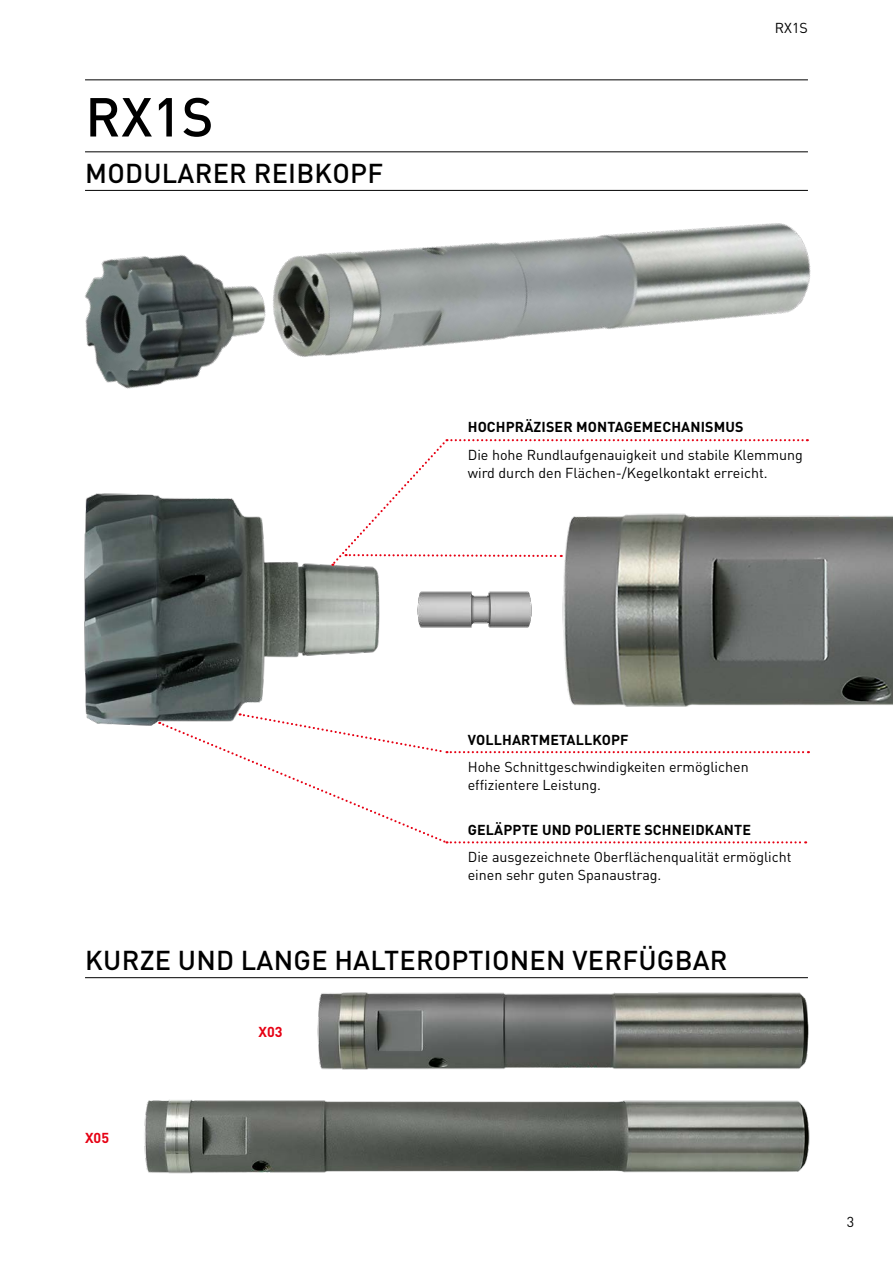
<style>
.page{position:relative;width:893px;height:1263px;background:#fff}
.page>*{position:absolute;margin:0;border:0;box-sizing:border-box;transform-origin:0 0}
.MHG_Headline_36_36pt{font:500 54px "DIN Pro";color:#000}
.MHG_Subline_18_24pt{font:500 27px "DIN Pro";letter-spacing:.01em;color:#000}
.MHG_Copytext_BASE_9_5_12pt{font:14.25px/18px "DIN Pro";color:#000}
.MHG_Highlight_Headline_9_5_12pt{font:700 14.25px "DIN Pro";letter-spacing:.01em;color:#000}
.MHG_Copytext_BASE_9_5_12pt-2{font:700 14.25px "DIN Pro";color:#e60013}
</style>
<div class="page">
<img style="left:84px;top:493px;width:296px;height:233px">
<img style="left:85px;top:223px;width:726px;height:166px">
<img style="left:417px;top:591px;width:115px;height:37px">
<img style="left:144px;top:1099px;width:666px;height:75px">
<img style="left:317px;top:992px;width:492px;height:78px">
<img style="left:562px;top:515px;width:331px;height:192px">
<hr style="left:85px;top:79px;width:723px;height:1px;background:#000">
<hr style="left:85px;top:151px;width:723px;height:1px;background:#000">
<svg style="left:159px;top:713px;width:650px;height:131px"></svg>
<svg style="left:331px;top:439px;width:477px;height:127px"></svg>
<hr style="left:85px;top:190px;width:723px;height:1px;background:#000">
<hr style="left:85px;top:977px;width:723px;height:1px;background:#000">
<p class="MHG_Headline_36_36pt" style="left:85px;top:73px;width:130px">RX1S</p>
<p class="MHG_Subline_18_24pt" style="left:85px;top:151px;width:299px">MODULARER REIBKOPF</p>
<p class="MHG_Copytext_BASE_9_5_12pt" style="left:775px;top:18px;width:35px">RX1S</p>
<p class="MHG_Highlight_Headline_9_5_12pt" style="left:468px;top:415px;width:277px">HOCHPRÄZISER MONTAGEMECHANISMUS</p>
<p class="MHG_Copytext_BASE_9_5_12pt" style="left:468px;top:444px;width:337px">Die hohe Rundlaufgenauigkeit und stabile Klemmung wird durch den Flächen-/Kegelkontakt erreicht.</p>
<p class="MHG_Highlight_Headline_9_5_12pt" style="left:468px;top:728px;width:162px">VOLLHARTMETALLKOPF</p>
<p class="MHG_Copytext_BASE_9_5_12pt" style="left:468px;top:756px;width:282px">Hohe Schnittgeschwindigkeiten ermöglichen effizientere Leistung.</p>
<p class="MHG_Highlight_Headline_9_5_12pt" style="left:468px;top:818px;width:285px">GELÄPPTE UND POLIERTE SCHNEIDKANTE</p>
<p class="MHG_Copytext_BASE_9_5_12pt" style="left:468px;top:846px;width:325px">Die ausgezeichnete Oberflächenqualität ermöglicht einen sehr guten Spanaustrag.</p>
<p class="MHG_Subline_18_24pt" style="left:85px;top:938px;width:644px">KURZE UND LANGE HALTEROPTIONEN VERFÜGBAR</p>
<p class="MHG_Copytext_BASE_9_5_12pt-2" style="left:85px;top:1125px;width:26px">X05</p>
<p class="MHG_Copytext_BASE_9_5_12pt-2" style="left:259px;top:1020px;width:26px">X03</p>
<p class="MHG_Copytext_BASE_9_5_12pt" style="left:847px;top:1211px;width:9px">3</p>
</div>
